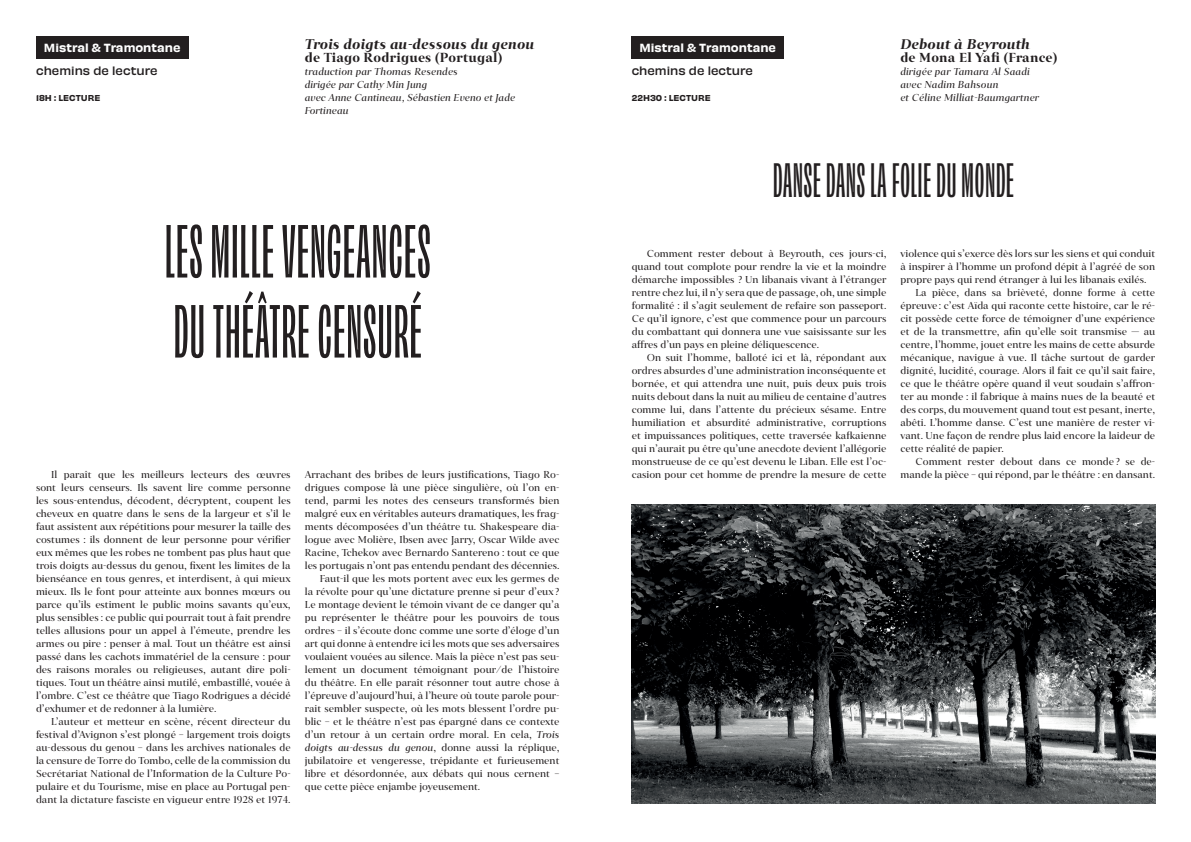
<style>
.page{position:relative;width:1191px;height:842px;background:#fff}
.page>*{position:absolute;margin:0;border:0;box-sizing:border-box;transform-origin:0 0}
.t1{font:70px/80px "Obviously Comp Semi";letter-spacing:.02em;color:#231f20}
.t2{font:45px "Obviously Comp Semi";letter-spacing:.02em;color:#231f20}
.t3{font:italic 700 14px "Carot Display";letter-spacing:.01em;color:#231f20}
.t4{font:700 13px "Carot Display";letter-spacing:.01em;color:#231f20}
.t5{font:11px "Obviously Semi";color:#fff}
.t6{font:500 11px "Obviously";color:#231f20}
.t7{font:10px/13px "Carot Display";color:#231f20;text-align:justify}
.t8{font:italic 10px/13px "Carot Display";color:#231f20}
.t9{font:8px "Obviously Semi";color:#231f20}
.s1{font-style:italic}
.s2{font-style:normal}
</style>
<div class="page">
<div style="left:36px;top:36px;width:153px;height:23px;background:#231f20"></div>
<div style="left:631px;top:36px;width:153px;height:23px;background:#231f20"></div>
<img style="left:632px;top:504px;width:523px;height:299px">
<h3 class="t3" style="left:305px;top:36px;width:231px">Trois doigts au-dessous du genou</h3>
<h3 class="t4" style="left:305px;top:50px;width:199px">de Tiago Rodrigues (Portugal)</h3>
<p class="t8" style="left:305px;top:65px;width:212px">traduction par Thomas Resendes<br>dirigée par Cathy Min Jung<br>avec Anne Cantineau, Sébastien Eveno et Jade<br>Fortineau</p>
<p class="t5" style="left:44px;top:39px;width:138px">Mistral &amp; Tramontane</p>
<p class="t5" style="left:639px;top:39px;width:138px">Mistral &amp; Tramontane</p>
<p class="t6" style="left:36px;top:62px;width:123px">chemins de lecture</p>
<p class="t6" style="left:631px;top:62px;width:123px">chemins de lecture</p>
<p class="t9" style="left:36px;top:91px;width:66px">18H : LECTURE</p>
<p class="t9" style="left:631px;top:91px;width:80px">22H30 : LECTURE</p>
<h3 class="t3" style="left:900px;top:36px;width:131px">Debout à Beyrouth</h3>
<h3 class="t4" style="left:900px;top:50px;width:159px">de Mona El Yafi (France)</h3>
<p class="t8" style="left:900px;top:65px;width:140px">dirigée par Tamara Al Saadi avec Nadim Bahsoun<br>et Céline Milliat-Baumgartner</p>
<h1 class="t1" style="left:165px;top:206px;width:267px">LES MILLE VENGEANCES<br>DU THÉÂTRE CENSURÉ</h1>
<p class="t7" style="left:36px;top:469px;width:256px;text-indent:15px">Il paraît que les meilleurs lecteurs des œuvres sont leurs censeurs. Ils savent lire comme personne les sous-entendus, décodent, décryptent, coupent les cheveux en quatre dans le sens de la largeur et s’il le faut assistent aux répétitions pour mesurer la taille des costumes : ils donnent de leur personne pour vérifier eux mêmes que les robes ne tombent pas plus haut que trois doigts au-dessus du genou, fixent les limites de la bienséance en tous genres, et interdisent, à qui mieux mieux. Ils le font pour atteinte aux bonnes mœurs ou parce qu’ils estiment le public moins savants qu’eux, plus sensibles : ce public qui pourrait tout à fait prendre telles allusions pour un appel à l’émeute, prendre les armes ou pire : penser à mal. Tout un théâtre est ainsi passé dans les cachots immatériel de la censure : pour des raisons morales ou religieuses, autant dire poli&shy;tiques. Tout un théâtre ainsi mutilé, embastillé, vouée à l’ombre. C’est ce théâtre que Tiago Rodrigues a décidé d’exhumer et de redonner à la lumière.</p>
<p class="t7" style="left:36px;top:716px;width:256px;text-indent:15px">L’auteur et metteur en scène, récent directeur du festival d’Avignon s’est plongé – largement trois doigts au-dessous du genou – dans les archives nationales de la censure de Torre do Tombo, celle de la commission du Secrétariat National de l’Information de la Culture Po&shy;pulaire et du Tourisme, mise en place au Portugal pen&shy;dant la dictature fasciste en vigueur entre 1928 et 1974.</p>
<p class="t7" style="left:305px;top:469px;width:256px">Arrachant des bribes de leurs justifications, Tiago Ro-</p>
<p class="t7" style="left:305px;top:482px;width:256px">drigues compose là une pièce singulière, où l’on en-</p>
<p class="t7" style="left:305px;top:495px;width:256px">tend, parmi les notes des censeurs transformés bien</p>
<p class="t7" style="left:305px;top:508px;width:256px">malgré eux en véritables auteurs dramatiques, les frag-</p>
<p class="t7" style="left:305px;top:521px;width:256px">ments décomposées d’un théâtre tu. Shakespeare dia-</p>
<p class="t7" style="left:305px;top:534px;width:256px">logue avec Molière, Ibsen avec Jarry, Oscar Wilde avec</p>
<p class="t7" style="left:305px;top:547px;width:256px">Racine, Tchekov avec Bernardo Santereno : tout ce que</p>
<p class="t7" style="left:305px;top:560px;width:256px">les portugais n’ont pas entendu pendant des décennies.</p>
<p class="t7" style="left:320px;top:573px;width:241px">Faut-il que les mots portent avec eux les germes de</p>
<p class="t7" style="left:305px;top:586px;width:256px">la révolte pour qu’une dictature prenne si peur d’eux?</p>
<p class="t7" style="left:305px;top:599px;width:256px">Le montage devient le témoin vivant de ce danger qu’a</p>
<p class="t7" style="left:305px;top:612px;width:256px">pu représenter le théâtre pour les pouvoirs de tous</p>
<p class="t7" style="left:305px;top:625px;width:256px">ordres – il s’écoute donc comme une sorte d’éloge d’un</p>
<p class="t7" style="left:305px;top:638px;width:256px">art qui donne à entendre ici les mots que ses adversaires</p>
<p class="t7" style="left:305px;top:651px;width:256px">voulaient vouées au silence. Mais la pièce n’est pas seu-</p>
<p class="t7" style="left:305px;top:664px;width:256px">lement un document témoignant pour/de l’histoire</p>
<p class="t7" style="left:305px;top:677px;width:256px">du théâtre. En elle paraît résonner tout autre chose à</p>
<p class="t7" style="left:305px;top:690px;width:256px">l’épreuve d’aujourd’hui, à l’heure où toute parole pour-</p>
<p class="t7" style="left:305px;top:703px;width:256px">rait sembler suspecte, où les mots blessent l’ordre pu-</p>
<p class="t7" style="left:305px;top:716px;width:256px">blic – et le théâtre n’est pas épargné dans ce contexte</p>
<p class="t7" style="left:305px;top:729px;width:256px">d’un retour à un certain ordre moral. En cela, <span class="s1">Trois</span></p>
<p class="t8" style="left:305px;top:741px;width:256px">doigts au-dessus du genou<span class="s2">, donne aussi la réplique,</span></p>
<p class="t7" style="left:305px;top:755px;width:256px">jubilatoire et vengeresse, trépidante et furieusement</p>
<p class="t7" style="left:305px;top:768px;width:256px">libre et désordonnée, aux débats qui nous cernent –</p>
<p class="t7" style="left:305px;top:781px;width:177px">que cette pièce enjambe joyeusement.</p>
<h2 class="t2" style="left:773px;top:150px;width:242px">DANSE DANS LA FOLIE DU MONDE</h2>
<p class="t7" style="left:632px;top:248px;width:256px;text-indent:15px">Comment rester debout à Beyrouth, ces jours-ci, quand tout complote pour rendre la vie et la moindre démarche impossibles ? Un libanais vivant à l’étranger rentre chez lui, il n’y sera que de passage, oh, une simple formalité : il s’agit seulement de refaire son passeport.<br>Ce qu’il ignore, c’est que commence pour un parcours du combattant qui donnera une vue saisissante sur les affres d’un pays en pleine déliquescence.</p>
<p class="t7" style="left:632px;top:352px;width:256px;text-indent:15px">On suit l’homme, balloté ici et là, répondant aux ordres absurdes d’une administration inconséquente et bornée, et qui attendra une nuit, puis deux puis trois nuits debout dans la nuit au milieu de centaine d’autres comme lui, dans l’attente du précieux sésame. Entre humiliation et absurdité administrative, corruptions et impuissances politiques, cette traversée kafkaienne qui n’aurait pu être qu’une anecdote devient l’allégorie monstrueuse de ce qu’est devenu le Liban. Elle est l’oc&shy;casion pour cet homme de prendre la mesure de cette</p>
<p class="t7" style="left:900px;top:248px;width:256px">violence qui s’exerce dès lors sur les siens et qui conduit</p>
<p class="t7" style="left:900px;top:261px;width:256px">à inspirer à l’homme un profond dépit à l’agréé de son</p>
<p class="t7" style="left:900px;top:274px;width:247px">propre pays qui rend étranger à lui les libanais exilés.</p>
<p class="t7" style="left:915px;top:287px;width:241px">La pièce, dans sa brièveté, donne forme à cette</p>
<p class="t7" style="left:900px;top:300px;width:256px">épreuve: c’est Aïda qui raconte cette histoire, car le ré-</p>
<p class="t7" style="left:900px;top:313px;width:256px">cit possède cette force de témoigner d’une expérience</p>
<p class="t7" style="left:900px;top:326px;width:256px">et de la transmettre, afin qu’elle soit transmise — au</p>
<p class="t7" style="left:900px;top:339px;width:256px">centre, l’homme, jouet entre les mains de cette absurde</p>
<p class="t7" style="left:900px;top:352px;width:256px">mécanique, navigue à vue. Il tâche surtout de garder</p>
<p class="t7" style="left:900px;top:365px;width:256px">dignité, lucidité, courage. Alors il fait ce qu’il sait faire,</p>
<p class="t7" style="left:900px;top:378px;width:256px">ce que le théâtre opère quand il veut soudain s’affron-</p>
<p class="t7" style="left:900px;top:391px;width:256px">ter au monde : il fabrique à mains nues de la beauté et</p>
<p class="t7" style="left:900px;top:404px;width:256px">des corps, du mouvement quand tout est pesant, inerte,</p>
<p class="t7" style="left:900px;top:417px;width:256px">abêti. L’homme danse. C’est une manière de rester vi-</p>
<p class="t7" style="left:900px;top:430px;width:256px">vant. Une façon de rendre plus laid encore la laideur de</p>
<p class="t7" style="left:900px;top:443px;width:105px">cette réalité de papier.</p>
<p class="t7" style="left:915px;top:456px;width:241px">Comment rester debout dans ce monde? se de-</p>
<p class="t7" style="left:900px;top:469px;width:256px">mande la pièce – qui répond, par le théâtre : en dansant.</p>
</div>
